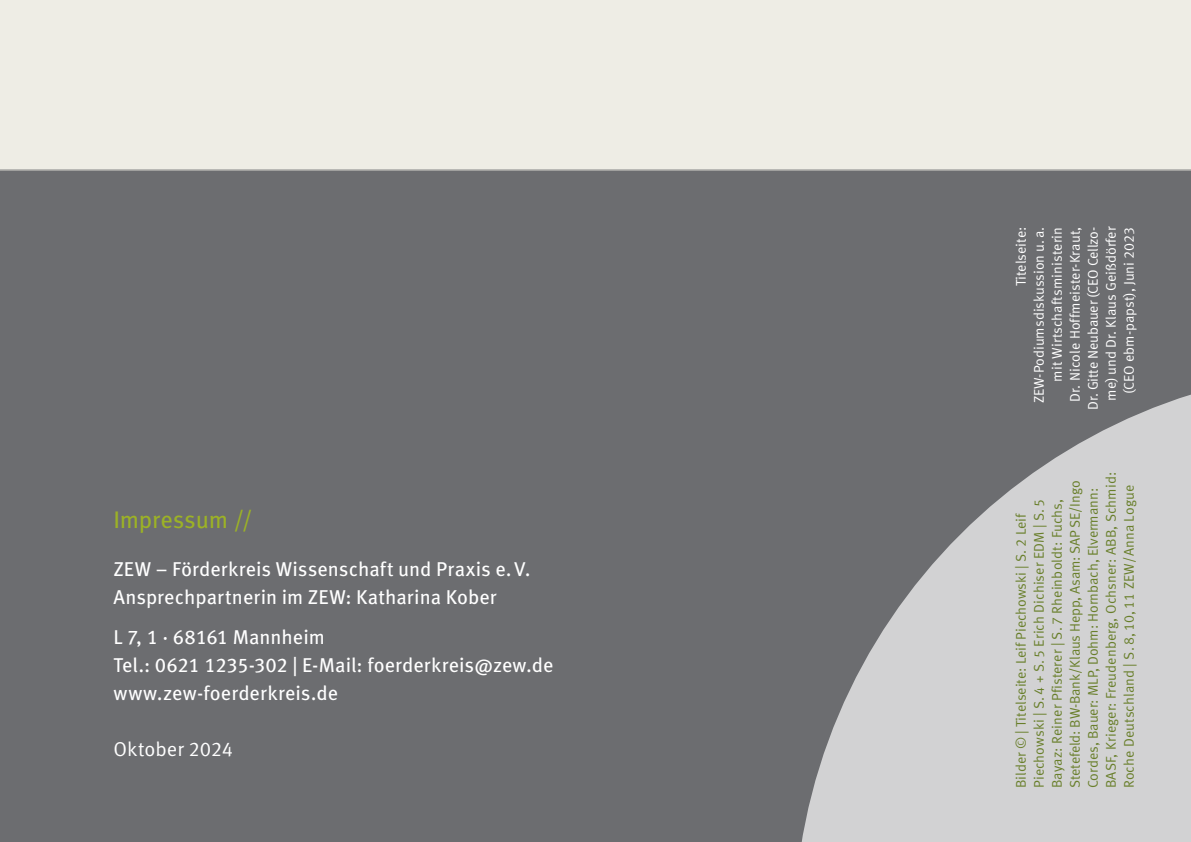
<style>
.page{position:relative;width:1191px;height:842px;background:#fff}
.page>*{position:absolute;margin:0;border:0;box-sizing:border-box;transform-origin:0 0}
.t1{font:24px "Meta Pro";letter-spacing:-.01em;color:#9cb226}
.t2{font:20px/28px "Meta Pro";color:#fff}
.t3{font:20px "Meta Pro";color:#fff}
.t4{font:14px/18px "Meta Pro";color:#697f2b}
.t5{font:14px/18px "Meta Pro";color:#fff;text-align:right}
</style>
<div class="page">
<div style="left:0;top:170px;width:1191px;height:672px;background:#6c6d70"></div>
<div style="left:0;top:0;width:1191px;height:170px;background:#eeede5"></div>
<svg style="left:801px;top:394px;width:390px;height:448px;fill:#d2d2d3"></svg>
<h1 class="t1" style="left:113px;top:505px;width:141px">Impressum //</h1>
<h2 class="t2" style="left:113px;top:556px;width:419px">ZEW – Förderkreis Wissenschaft und Praxis e.V.<br>Ansprechpartnerin im ZEW: Katharina Kober</h2>
<h2 class="t2" style="left:113px;top:623px;width:441px">L 7, 1 · 68161 Mannheim<br>Tel.: 0621 1235-302 | E-Mail: foerderkreis@zew.de www.zew-foerderkreis.de</h2>
<h2 class="t3" style="left:113px;top:736px;width:121px">Oktober 2024</h2>
<p class="t5" style="left:1012px;top:410px;width:185px;rotate:-90deg">Titelseite:<br>ZEW-Podiumsdiskussion u.a. mit Wirtschaftsministerin<br>Dr. Nicole Hoffmeister-Kraut,<br>Dr. Gitte Neubauer (CEO Cellzo&shy;me) und Dr. Klaus Geißdörfer (CEO ebm-papst), Juni 2023</p>
<p class="t4" style="left:1012px;top:788px;width:318px;rotate:-90deg">Bilder © | Titelseite: Leif Piechowski | S. 2 Leif Piechowski | S. 4 + S. 5 Erich Dichiser EDM | S. 5<br>Bayaz: Reiner Pfisterer | S. 7 Rheinboldt: Fuchs, Stetefeld: BW-Bank/Klaus Hepp, Asam: SAP SE/Ingo Cordes, Bauer: MLP, Dohm: Hornbach, Elvermann:<br>BASF, Krieger: Freudenberg, Ochsner: ABB, Schmid:<br>Roche Deutschland | S. 8, 10, 11 ZEW/Anna Logue</p>
</div>
